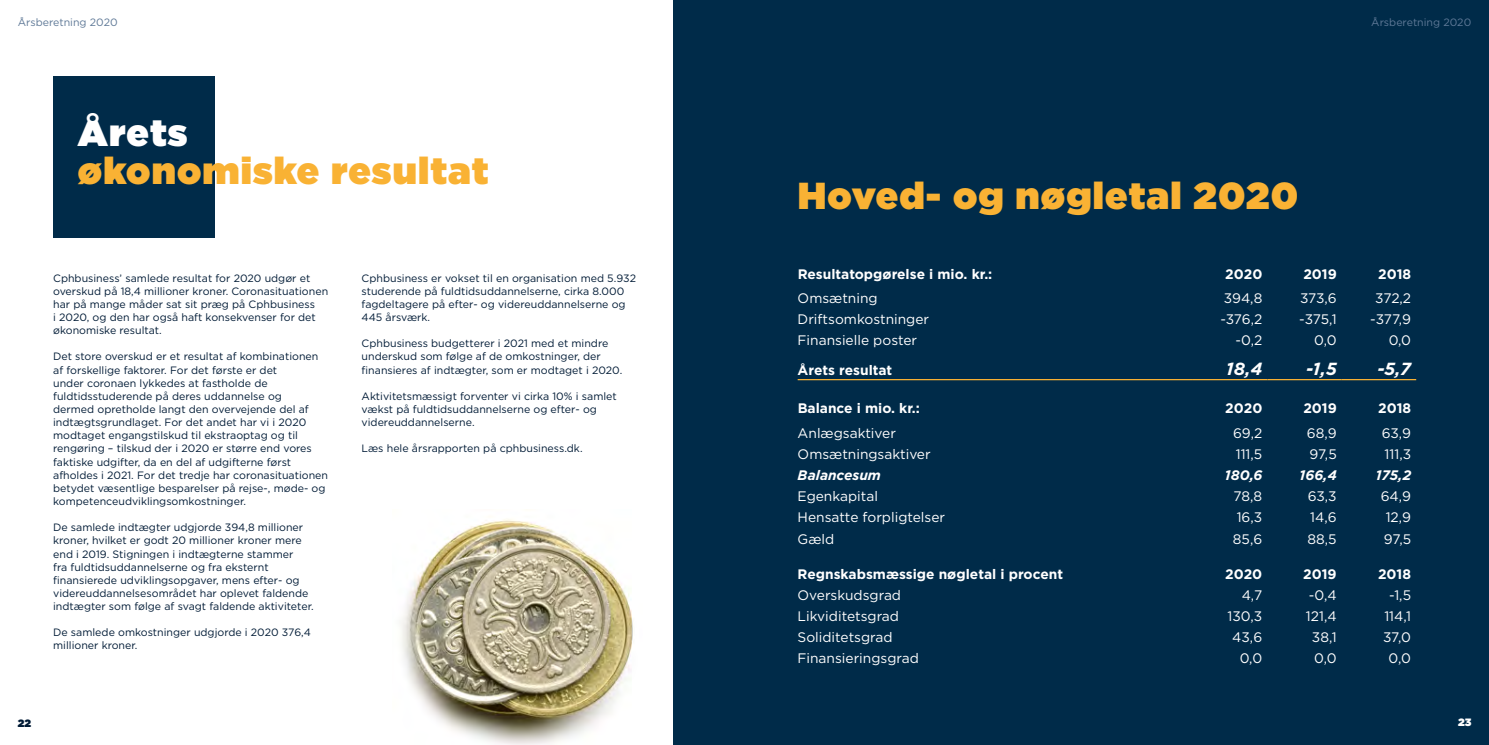
<style>
.page{position:relative;width:1489px;height:745px;background:#fff}
.page>*{position:absolute;margin:0;border:0;box-sizing:border-box;transform-origin:0 0}
.t1{font:900 37.5px "Gotham";letter-spacing:.03em;color:#f9b234}
.t2{font:900 37.5px "Gotham";letter-spacing:.03em;color:#fff}
.t3{font:italic 700 17.5px "Gotham";color:#fff}
.t4{font:13.75px "Gotham";color:#fff}
.t5{font:700 13.75px "Gotham";color:#fff}
.t6{font:italic 700 13.75px "Gotham";color:#fff}
.t7{font:10.62px/13.1px "Gotham";color:#001b36}
.t8{font:10.62px "Gotham";color:#5f7997}
.t9{font:900 10.62px "Gotham";color:#fff}
.t10{font:900 10.62px "Gotham";color:#001b36}
</style>
<div class="page">
<div style="left:673px;top:0;width:815px;height:744px;background:#002b49"></div>
<div style="left:53px;top:77px;width:162px;height:161px;background:#002b49"></div>
<img style="left:401px;top:519px;width:232px;height:225px">
<hr style="left:797px;top:379px;width:395px;height:1px;background:#f9b234">
<hr style="left:1192px;top:379px;width:75px;height:1px;background:#f9b234">
<hr style="left:1267px;top:379px;width:74px;height:1px;background:#f9b234">
<hr style="left:1341px;top:379px;width:74px;height:1px;background:#f9b234">
<p class="t8" style="left:18px;top:16px;width:101px">Årsberetning 2020</p>
<h1 class="t2" style="left:78px;top:106px;width:111px">Årets</h1>
<h1 class="t1" style="left:78px;top:144px;width:412px">økonomiske resultat</h1>
<p class="t7" style="left:53px;top:271px;width:276px">Cphbusiness’ samlede resultat for 2020 udgør et overskud på 18,4 millioner kroner. Coronasituationen har på mange måder sat sit præg på Cphbusiness<br>i 2020, og den har også haft konsekvenser for det økonomiske resultat.</p>
<p class="t7" style="left:53px;top:349px;width:276px">Det store overskud er et resultat af kombinationen af forskellige faktorer. For det første er det<br>under coronaen lykkedes at fastholde de fuldtidsstuderende på deres uddannelse og<br>dermed opretholde langt den overvejende del af indtægtsgrundlaget. For det andet har vi i 2020 modtaget engangstilskud til ekstraoptag og til rengøring – tilskud der i 2020 er større end vores faktiske udgifter, da en del af udgifterne først afholdes i 2021. For det tredje har coronasituationen betydet væsentlige besparelser på rejse-, møde- og kompetenceudviklingsomkostninger.</p>
<p class="t7" style="left:53px;top:520px;width:262px">De samlede indtægter udgjorde 394,8 millioner kroner, hvilket er godt 20 millioner kroner mere end i 2019. Stigningen i indtægterne stammer<br>fra fuldtidsuddannelserne og fra eksternt finansierede udviklingsopgaver, mens efter- og videreuddannelsesområdet har oplevet faldende indtægter som følge af svagt faldende aktiviteter.</p>
<p class="t7" style="left:53px;top:625px;width:259px">De samlede omkostninger udgjorde i 2020 376,4 millioner kroner.</p>
<p class="t10" style="left:18px;top:714px;width:15px">22</p>
<p class="t7" style="left:361px;top:271px;width:276px">Cphbusiness er vokset til en organisation med 5.932 studerende på fuldtidsuddannelserne, cirka 8.000 fagdeltagere på efter- og videreuddannelserne og 445 årsværk.</p>
<p class="t7" style="left:361px;top:336px;width:262px">Cphbusiness budgetterer i 2021 med et mindre underskud som følge af de omkostninger, der finansieres af indtægter, som er modtaget i 2020.</p>
<p class="t7" style="left:361px;top:389px;width:257px">Aktivitetsmæssigt forventer vi cirka 10% i samlet vækst på fuldtidsuddannelserne og efter- og videreuddannelserne.</p>
<p class="t7" style="left:361px;top:441px;width:222px">Læs hele årsrapporten på cphbusiness.dk.</p>
<h1 class="t1" style="left:797px;top:168px;width:502px">Hoved- og nøgletal 2020</h1>
<p class="t8" style="left:1371px;top:16px;width:101px">Årsberetning 2020</p>
<p class="t5" style="left:797px;top:265px;width:196px">Resultatopgørelse i mio. kr.:</p>
<p class="t5" style="left:1225px;top:265px;width:39px">2020</p>
<p class="t5" style="left:1303px;top:265px;width:35px">2019</p>
<p class="t5" style="left:1377px;top:265px;width:35px">2018</p>
<p class="t4" style="left:797px;top:289px;width:81px">Omsætning</p>
<p class="t4" style="left:1223px;top:289px;width:40px">394,8</p>
<p class="t4" style="left:1299px;top:289px;width:38px">373,6</p>
<p class="t4" style="left:1374px;top:289px;width:37px">372,2</p>
<p class="t4" style="left:797px;top:310px;width:133px">Driftsomkostninger</p>
<p class="t4" style="left:1220px;top:310px;width:43px">-376,2</p>
<p class="t4" style="left:1299px;top:310px;width:39px">-375,1</p>
<p class="t4" style="left:1370px;top:310px;width:42px">-377,9</p>
<p class="t4" style="left:797px;top:331px;width:121px">Finansielle poster</p>
<p class="t4" style="left:1235px;top:331px;width:28px">-0,2</p>
<p class="t4" style="left:1314px;top:331px;width:24px">0,0</p>
<p class="t4" style="left:1388px;top:331px;width:24px">0,0</p>
<p class="t5" style="left:797px;top:360px;width:96px">Årets resultat</p>
<h2 class="t3" style="left:1225px;top:356px;width:38px">18,4</h2>
<h2 class="t3" style="left:1306px;top:356px;width:32px">-1,5</h2>
<h2 class="t3" style="left:1377px;top:356px;width:35px">-5,7</h2>
<p class="t5" style="left:797px;top:398px;width:124px">Balance i mio. kr.:</p>
<p class="t5" style="left:1225px;top:398px;width:39px">2020</p>
<p class="t5" style="left:1303px;top:398px;width:35px">2019</p>
<p class="t5" style="left:1377px;top:398px;width:34px">2018</p>
<p class="t4" style="left:797px;top:424px;width:100px">Anlægsaktiver</p>
<p class="t4" style="left:1233px;top:424px;width:31px">69,2</p>
<p class="t4" style="left:1306px;top:424px;width:31px">68,9</p>
<p class="t4" style="left:1381px;top:424px;width:31px">63,9</p>
<p class="t4" style="left:797px;top:445px;width:134px">Omsætningsaktiver</p>
<p class="t4" style="left:1235px;top:445px;width:28px">111,5</p>
<p class="t4" style="left:1309px;top:445px;width:29px">97,5</p>
<p class="t4" style="left:1384px;top:445px;width:28px">111,3</p>
<p class="t6" style="left:797px;top:466px;width:85px">Balancesum</p>
<p class="t6" style="left:1224px;top:466px;width:39px">180,6</p>
<p class="t6" style="left:1299px;top:466px;width:39px">166,4</p>
<p class="t6" style="left:1375px;top:466px;width:37px">175,2</p>
<p class="t4" style="left:797px;top:487px;width:82px">Egenkapital</p>
<p class="t4" style="left:1233px;top:487px;width:30px">78,8</p>
<p class="t4" style="left:1307px;top:487px;width:30px">63,3</p>
<p class="t4" style="left:1380px;top:487px;width:32px">64,9</p>
<p class="t4" style="left:797px;top:508px;width:149px">Hensatte forpligtelser</p>
<p class="t4" style="left:1236px;top:508px;width:27px">16,3</p>
<p class="t4" style="left:1310px;top:508px;width:28px">14,6</p>
<p class="t4" style="left:1385px;top:508px;width:27px">12,9</p>
<p class="t4" style="left:797px;top:529px;width:38px">Gæld</p>
<p class="t4" style="left:1232px;top:529px;width:31px">85,6</p>
<p class="t4" style="left:1307px;top:529px;width:31px">88,5</p>
<p class="t4" style="left:1383px;top:529px;width:29px">97,5</p>
<p class="t5" style="left:797px;top:564px;width:267px">Regnskabsmæssige nøgletal i procent</p>
<p class="t5" style="left:1225px;top:564px;width:39px">2020</p>
<p class="t5" style="left:1303px;top:564px;width:35px">2019</p>
<p class="t5" style="left:1377px;top:564px;width:34px">2018</p>
<p class="t4" style="left:797px;top:585px;width:105px">Overskudsgrad</p>
<p class="t4" style="left:1241px;top:585px;width:22px">4,7</p>
<p class="t4" style="left:1308px;top:585px;width:29px">-0,4</p>
<p class="t4" style="left:1388px;top:585px;width:23px">-1,5</p>
<p class="t4" style="left:797px;top:606px;width:103px">Likviditetsgrad</p>
<p class="t4" style="left:1227px;top:606px;width:36px">130,3</p>
<p class="t4" style="left:1305px;top:606px;width:32px">121,4</p>
<p class="t4" style="left:1384px;top:606px;width:28px">114,1</p>
<p class="t4" style="left:797px;top:627px;width:96px">Soliditetsgrad</p>
<p class="t4" style="left:1232px;top:627px;width:31px">43,6</p>
<p class="t4" style="left:1311px;top:627px;width:26px">38,1</p>
<p class="t4" style="left:1382px;top:627px;width:29px">37,0</p>
<p class="t4" style="left:797px;top:648px;width:123px">Finansieringsgrad</p>
<p class="t4" style="left:1239px;top:648px;width:24px">0,0</p>
<p class="t4" style="left:1313px;top:648px;width:24px">0,0</p>
<p class="t4" style="left:1388px;top:648px;width:24px">0,0</p>
<p class="t9" style="left:1457px;top:714px;width:15px">23</p>
</div>
